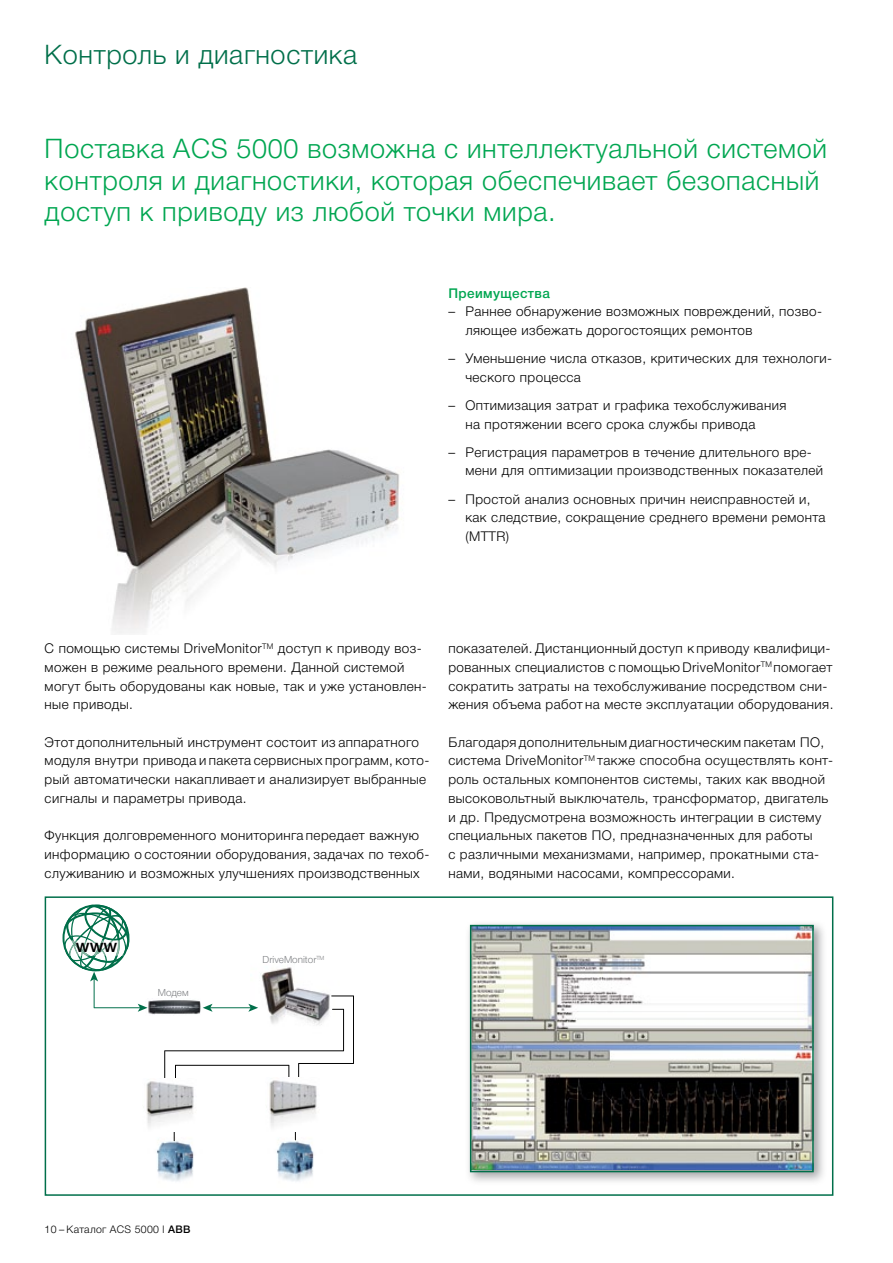
<style>
.page{position:relative;width:893px;height:1263px;background:#fff}
.page>*{position:absolute;margin:0;border:0;box-sizing:border-box;transform-origin:0 0}
.t1{font:300 27px/31.5px "Helvetica Neue Cyr";letter-spacing:.025em;color:#00a651}
.t2{font:300 27px "Helvetica Neue Cyr";letter-spacing:.025em;color:#006f4a}
.t3{font:500 17.85px "Helvetica Neue Cyr";color:#000}
.t4{font:300 13.5px/18.8px "Helvetica Neue Cyr";letter-spacing:.03em;color:#000}
.t5{font:500 13.5px "Helvetica Neue Cyr";letter-spacing:.03em;color:#00a651}
.t6{font:300 10.5px "Helvetica Neue Cyr";letter-spacing:.03em;color:#000}
.t7{font:300 9.9px "Helvetica Neue Cyr";color:#808285}
.s1{font-weight:500}
</style>
<div class="page">
<img style="left:75px;top:288px;width:325px;height:346px">
<div style="left:465px;top:920px;width:362px;height:266px;background:#808285;opacity:.75"></div>
<img style="left:473px;top:928px;width:338px;height:241px">
<div style="left:470px;top:925px;width:344px;height:247px;border:2px solid #006f4a"></div>
<img style="left:156px;top:1132px;width:38px;height:50px">
<img style="left:276px;top:1132px;width:38px;height:50px">
<img style="left:260px;top:967px;width:70px;height:28px">
<img style="left:148px;top:1000px;width:16px;height:15px">
<svg style="left:63px;top:904px;width:85px;height:108px"></svg>
<svg style="left:164px;top:995px;width:190px;height:83px"></svg>
<img style="left:146px;top:1081px;width:48px;height:46px">
<img style="left:269px;top:1080px;width:48px;height:47px">
<div style="left:45px;top:896px;width:788px;height:300px;border:2px solid #006f4a"></div>
<h1 class="t2" style="left:45px;top:40px;width:314px">Контроль и диагностика</h1>
<h1 class="t1" style="left:45px;top:133px;width:784px">Поставка ACS 5000 возможна с интеллектуальной системой контроля и диагностики, которая обеспечивает безопасный доступ к приводу из любой точки мира.</h1>
<p class="t5" style="left:448px;top:286px;width:103px">Преимущества</p>
<p class="t4" style="left:465px;top:302px;width:358px;text-indent:-17px">– Раннее обнаружение возможных повреждений, позво&shy;ляющее избежать дорогостоящих ремонтов</p>
<p class="t4" style="left:465px;top:349px;width:368px;text-indent:-17px">– Уменьшение числа отказов, критических для технологи&shy;ческого процесса</p>
<p class="t4" style="left:465px;top:396px;width:322px;text-indent:-17px">– Оптимизация затрат и графика техобслуживания на протяжении всего срока службы привода</p>
<p class="t4" style="left:465px;top:443px;width:359px;text-indent:-17px">– Регистрация параметров в течение длительного вре&shy;мени для оптимизации производственных показателей</p>
<p class="t4" style="left:465px;top:489px;width:362px;text-indent:-17px">– Простой анализ основных причин неисправностей и, как следствие, сокращение среднего времени ремонта (MTTR)</p>
<p class="t4" style="left:45px;top:639px;width:384px">С помощью системы DriveMonitor<sup>TM</sup> доступ к приводу воз&shy;можен в режиме реального времени. Данной системой могут быть оборудованы как новые, так и уже установлен&shy;ные приводы.</p>
<p class="t4" style="left:45px;top:733px;width:386px">Этот дополнительный инструмент состоит из -аппаратного модуля внутри привода и пакета сервисных программ, кото&shy;рый автоматически накапливает и анализирует выбранные сигналы и параметры привода.</p>
<p class="t4" style="left:45px;top:826px;width:386px">Функция долговременного мониторинга передает важную информацию о состоянии оборудования, задачах по техоб&shy;служиванию и возможных улучшениях производственных</p>
<p class="t4" style="left:448px;top:639px;width:387px">показателей. Дистанционный доступ к приводу квалифици&shy;рованных специалистов с помощью DriveMonitor<sup>TM</sup> помогает сократить затраты на техобслуживание посредством сни&shy;жения объема работ на месте эксплуатации оборудования.</p>
<p class="t4" style="left:448px;top:733px;width:386px">Благодаря дополнительным диагностическим пакетам ПО, система DriveMonitor<sup>TM</sup> также способна осуществлять конт&shy;роль остальных компонентов системы, таких как вводной высоковольтный выключатель, трансформатор, двигатель и др. Предусмотрена возможность интеграции в систему специальных пакетов ПО, предназначенных для работы<br>с различными механизмами, например, прокатными ста&shy;нами, водяными насосами, компрессорами.</p>
<h2 class="t3" style="left:76px;top:936px;width:43px">www</h2>
<p class="t7" style="left:158px;top:987px;width:32px">Модем</p>
<p class="t7" style="left:263px;top:954px;width:63px">DriveMonitor<sup>TM</sup></p>
<p class="t6" style="left:45px;top:1224px;width:147px">10 – Каталог ACS 5000 l <span class="s1">ABB</span></p>
</div>
